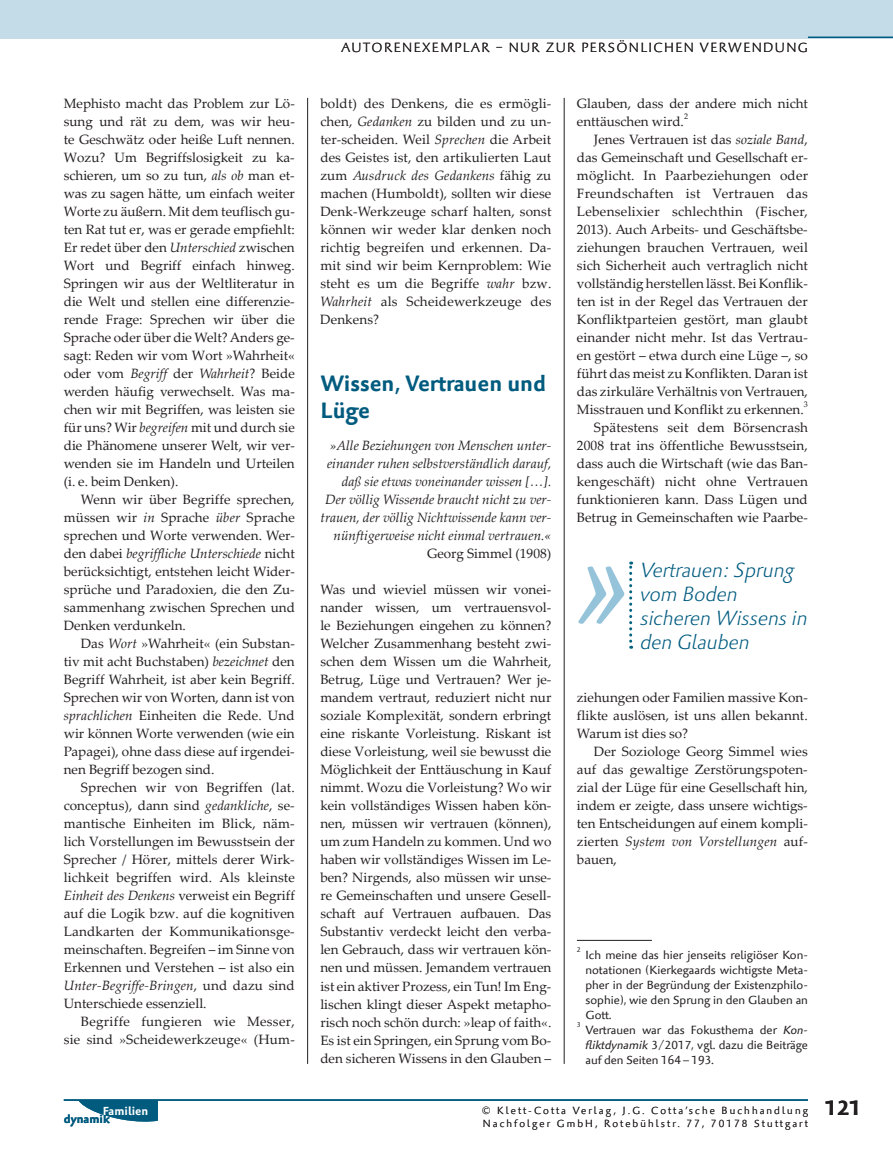
<style>
.page{position:relative;width:893px;height:1149px;background:#fff}
.page>*{position:absolute;margin:0;border:0;box-sizing:border-box;transform-origin:0 0}
.t1{font:italic 700 120px "Palatino Sans Com";color:#94c3da;scale:.75 1}
.t2{font:700 22.5px/27px "Palatino Sans Com";color:#005b7f}
.t3{font:italic 300 21px/24px "Palatino Sans Com";color:#005b7f}
.t4{font:700 21px "Palatino Sans Com";color:#231f20}
.t5{font:13.5px/18px "Palatino Linotype";color:#231f20;text-align:justify}
.t6{font:italic 13.5px/18px "Palatino Linotype";color:#231f20;text-align:right}
.t7{font:13.5px/18px "Palatino Linotype";letter-spacing:.02em;color:#231f20;text-align:right}
.t8{font:300 13.5px "Palatino Sans Com";letter-spacing:.1em;color:#231f20}
.t9{font:12px/15px "Palatino Sans Com";color:#231f20;text-align:justify}
.t10{font:700 11.85px "Palatino Sans Com";color:#fff}
.t11{font:700 11.85px "Palatino Sans Com";color:#005b7f}
.t12{font:300 10.5px/12.6px "Palatino Sans Com";letter-spacing:.2em;color:#231f20}
.t13{font:8.1px "Palatino Linotype";color:#231f20}
.t14{font:7.2px "Palatino Sans Com";color:#231f20}
.s1{font-style:italic}
</style>
<div class="page">
<div style="left:0;top:0;width:893px;height:38px;background:#c3dce8"></div>
<hr style="left:808px;top:37px;width:85px;height:1px;background:#005b7f">
<hr style="left:64px;top:1098px;width:744px;height:2px;background:#005b7f">
<svg style="left:77px;top:1099px;width:81px;height:22px"></svg>
<hr style="left:307px;top:98px;width:1px;height:965px;background:#231f20">
<hr style="left:564px;top:98px;width:1px;height:965px;background:#231f20">
<hr style="left:577px;top:939px;width:75px;height:1px;background:#231f20">
<svg style="left:629px;top:561px;width:5px;height:87px"></svg>
<p class="t8" style="left:341px;top:39px;width:468px">AUTORENEXEMPLAR – NUR ZUR PERSÖNLICHEN VERWENDUNG</p>
<p class="t5" style="left:64px;top:96px;width:233px">Mephisto macht das Problem zur Lö&shy;sung und rät zu dem, was wir heu&shy;te Geschwätz oder heiße Luft nennen.<br>Wozu? Um Begriffslosigkeit zu ka&shy;schieren, um so zu tun, <span class="s1">als ob</span> man et&shy;was zu sagen hätte, um einfach weiter Worte zu äußern. Mit dem teuflisch gu&shy;ten Rat tut er, was er gerade empfiehlt:<br>Er redet über den <span class="s1">Unterschied</span> zwischen Wort und Begriff einfach hinweg.<br>Springen wir aus der Weltliteratur in die Welt und stellen eine differenzie&shy;rende Frage: Sprechen wir über die Sprache oder über die Welt? Anders ge&shy;sagt: Reden wir vom Wort »Wahrheit« oder vom <span class="s1">Begriff</span> der <span class="s1">Wahrheit</span>? Beide werden häufig verwechselt. Was ma&shy;chen wir mit Begriffen, was leisten sie für uns? Wir <span class="s1">begreifen</span> mit und durch sie die Phänomene unserer Welt, wir ver&shy;wenden sie im Handeln und Urteilen (i. e. beim Denken).</p>
<p class="t5" style="left:64px;top:492px;width:233px;text-indent:17px">Wenn wir über Begriffe sprechen, müssen wir <span class="s1">in</span> Sprache <span class="s1">über</span> Sprache sprechen und Worte verwenden. Wer&shy;den dabei <span class="s1">begriffliche Unterschiede</span> nicht berücksichtigt, entstehen leicht Wider&shy;sprüche und Paradoxien, die den Zu&shy;sammenhang zwischen Sprechen und Denken verdunkeln.</p>
<p class="t5" style="left:64px;top:635px;width:233px;text-indent:17px">Das <span class="s1">Wort</span> »Wahrheit« (ein Substan&shy;tiv mit acht Buchstaben) <span class="s1">bezeichnet</span> den Begriff Wahrheit, ist aber kein Begriff.<br>Sprechen wir von Worten, dann ist von <span class="s1">sprachlichen</span> Einheiten die Rede. Und wir können Worte verwenden (wie ein Papagei), ohne dass diese auf irgendei&shy;nen Begriff bezogen sind.</p>
<p class="t5" style="left:64px;top:779px;width:233px;text-indent:17px">Sprechen wir von Begriffen (lat. conceptus), dann sind <span class="s1">gedankliche</span>, se&shy;mantische Einheiten im Blick, näm&shy;lich Vorstellungen im Bewusstsein der Sprecher / Hörer, mittels derer Wirk&shy;lichkeit begriffen wird. Als kleinste <span class="s1">Einheit des Denkens</span> verweist ein Begriff auf die Logik bzw. auf die kognitiven Landkarten der Kommunikationsge&shy;meinschaften. Begreifen – im Sinne von Erkennen und Verstehen – ist also ein <span class="s1">Unter-Begriffe-Bringen</span>, und dazu sind Unterschiede essenziell.</p>
<p class="t7" style="left:64px;top:1013px;width:233px">Begriffe fungieren wie Messer, sie sind »Scheidewerkzeuge« (Hum-</p>
<p class="t5" style="left:320px;top:96px;width:233px">boldt) des Denkens, die es ermögli&shy;chen, <span class="s1">Gedanken</span> zu bilden und zu un&shy;ter-scheiden. Weil <span class="s1">Sprechen</span> die Arbeit des Geistes ist, den artikulierten Laut zum <span class="s1">Ausdruck des Gedankens</span> fähig zu machen (Humboldt), sollten wir diese Denk-Werkzeuge scharf halten, sonst können wir weder klar denken noch richtig begreifen und erkennen. Da&shy;mit sind wir beim Kernproblem: Wie steht es um die Begriffe <span class="s1">wahr</span> bzw.<br><span class="s1">Wahrheit</span> als Scheidewerkzeuge des Denkens?</p>
<h2 class="t2" style="left:320px;top:370px;width:227px">Wissen, Vertrauen und<br>Lüge</h2>
<p class="t6" style="left:320px;top:438px;width:232px">»Alle Beziehungen von Menschen unter&shy;einander ruhen selbstverständlich darauf, daß sie etwas voneinander wissen […].<br>Der völlig Wissende braucht nicht zu ver&shy;trauen, der völlig Nichtwissende kann ver&shy;nünftigerweise nicht einmal vertrauen.«</p>
<p class="t5" style="left:427px;top:546px;width:126px">Georg Simmel (1908)</p>
<p class="t5" style="left:320px;top:582px;width:233px">Was und wieviel müssen wir vonei&shy;nander wissen, um vertrauensvol&shy;le Beziehungen eingehen zu können?<br>Welcher Zusammenhang besteht zwi&shy;schen dem Wissen um die Wahrheit, Betrug, Lüge und Vertrauen? Wer je&shy;mandem vertraut, reduziert nicht nur soziale Komplexität, sondern erbringt eine riskante Vorleistung. Riskant ist diese Vorleistung, weil sie bewusst die Möglichkeit der Enttäuschung in Kauf nimmt. Wozu die Vorleistung? Wo wir kein vollständiges Wissen haben kön&shy;nen, müssen wir vertrauen (können), um zum Handeln zu kommen. Und wo haben wir vollständiges Wissen im Le&shy;ben? Nirgends, also müssen wir unse&shy;re Gemeinschaften und unsere Gesell&shy;schaft auf Vertrauen aufbauen. Das Substantiv verdeckt leicht den verba&shy;len Gebrauch, dass wir vertrauen kön&shy;nen und müssen. Jemandem vertrauen ist ein aktiver Prozess, ein Tun! Im Eng&shy;lischen klingt dieser Aspekt metapho&shy;risch noch schön durch: »leap of faith«.<br>Es ist ein Springen, ein Sprung vom Bo&shy;den sicheren Wissens in den Glauben –</p>
<p class="t5" style="left:577px;top:96px;width:233px">Glauben, dass der andere mich nicht enttäuschen wird.</p>
<p class="t13" style="left:684px;top:113px;width:6px">2</p>
<p class="t5" style="left:577px;top:132px;width:233px;text-indent:17px">Jenes Vertrauen ist das <span class="s1">soziale Band</span>, das Gemeinschaft und Gesellschaft er&shy;möglicht. In Paarbeziehungen oder Freundschaften ist Vertrauen das Lebenselixier schlechthin (Fischer, 2013). Auch Arbeits- und Geschäftsbe&shy;ziehungen brauchen Vertrauen, weil sich Sicherheit auch vertraglich nicht vollständig herstellen lässt. Bei Konflik&shy;ten ist in der Regel das Vertrauen der Konfliktparteien gestört, man glaubt einander nicht mehr. Ist das Vertrau&shy;en gestört – etwa durch eine Lüge –, so führt das meist zu Konflikten. Daran ist das zirkuläre Verhältnis von Vertrauen, Misstrauen und Konflikt zu erkennen.</p>
<p class="t13" style="left:804px;top:401px;width:6px">3</p>
<p class="t5" style="left:577px;top:420px;width:233px;text-indent:17px">Spätestens seit dem Börsencrash 2008 trat ins öffentliche Bewusstsein, dass auch die Wirtschaft (wie das Ban&shy;kengeschäft) nicht ohne Vertrauen funktionieren kann. Dass Lügen und Betrug in Gemeinschaften wie Paarbe-</p>
<h1 class="t1" style="left:580px;top:507px;width:64px">»</h1>
<h3 class="t3" style="left:640px;top:558px;width:169px">Vertrauen: Sprung vom Boden sicheren Wissens in</h3>
<h3 class="t3" style="left:640px;top:630px;width:111px">den Glauben</h3>
<p class="t5" style="left:577px;top:690px;width:233px">ziehungen oder Familien massive Kon&shy;flikte auslösen, ist uns allen bekannt.<br>Warum ist dies so?</p>
<p class="t5" style="left:577px;top:744px;width:233px;text-indent:17px">Der Soziologe Georg Simmel wies auf das gewaltige Zerstörungspoten&shy;zial der Lüge für eine Gesellschaft hin, indem er zeigte, dass unsere wichtigs&shy;ten Entscheidungen auf einem kompli&shy;zierten <span class="s1">System von Vorstellungen</span> auf&shy;bauen,</p>
<p class="t14" style="left:577px;top:945px;width:5px">2</p>
<p class="t9" style="left:585px;top:947px;width:224px">Ich meine das hier jenseits religiöser Kon&shy;notationen (Kierkegaards wichtigste Meta&shy;pher in der Begründung der Existenzphilo&shy;sophie), wie den Sprung in den Glauben an Gott.</p>
<p class="t14" style="left:577px;top:1020px;width:5px">3</p>
<p class="t9" style="left:585px;top:1022px;width:224px">Vertrauen war das Fokusthema der <span class="s1">Kon&shy;fliktdynamik</span> 3/2017, vgl. dazu die Beiträge auf den Seiten 164–193.</p>
<p class="t10" style="left:103px;top:1103px;width:47px">Familien</p>
<p class="t12" style="left:482px;top:1104px;width:328px">© Klett-Cotta Verlag, J.G. Cotta’sche Buchhandlung<br>Nachfolger GmbH, Rotebühlstr. 77, 70178 Stuttgart</p>
<p class="t11" style="left:64px;top:1110px;width:47px">dynamik</p>
<h3 class="t4" style="left:825px;top:1094px;width:38px">121</h3>
</div>
